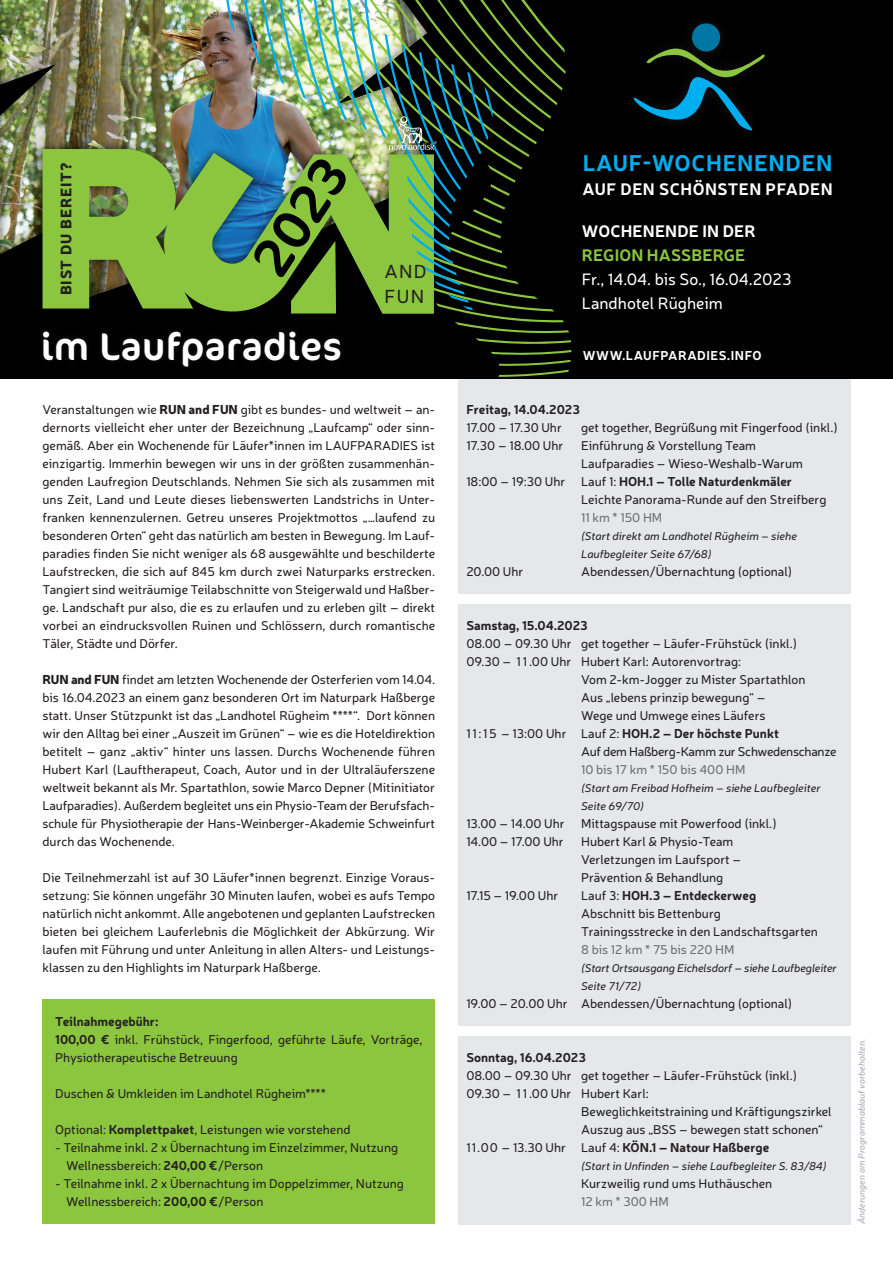
<style>
.page{position:relative;width:893px;height:1263px;background:#fff}
.page>*{position:absolute;margin:0;border:0;box-sizing:border-box;transform-origin:0 0}
.t1{font:54.75px "Cocon";color:#000001}
.t2{font:38.7px "Cocon";letter-spacing:.02em;color:#fff}
.t3{font:700 22.5px "Neris";letter-spacing:.03em;color:#00aeef}
.t4{font:18.9px/25.2px "Neris";letter-spacing:.06em;color:#231f20}
.t5{font:16.5px/24px "Neris";color:#fff}
.t6{font:700 16.5px "Neris";letter-spacing:.03em;color:#fff}
.t7{font:700 16.5px "Neris";letter-spacing:.01em;color:#fff}
.t8{font:700 16.5px "Neris";letter-spacing:.01em;color:#8bc63e}
.t9{font:900 15px "Neris";letter-spacing:.06em;color:#231f20}
.t10{font:12.75px/18px "Neris";color:#231f20}
.t11{font:700 12.75px "Neris";color:#231f20}
.t12{font:12.75px "Neris";color:#6c6d70}
.t13{font:12.75px "Neris";letter-spacing:-.02em;color:#231f20}
.t14{font:700 12.75px "Neris";letter-spacing:.04em;color:#fff}
.t15{font:italic 11.25px/18px "Neris";letter-spacing:-.005em;color:#231f20}
.t16{font:italic 9px "Neris";color:#a8a9ad}
.s1{font-weight:900}
.s2{font-weight:700}
.s3{font-weight:400}
</style>
<div class="page">
<div style="left:458px;top:378px;width:392px;height:216px;background:#e6e7e9"></div>
<div style="left:458px;top:1036px;width:392px;height:188px;background:#e6e7e9"></div>
<div style="left:458px;top:604px;width:392px;height:422px;background:#e6e7e9"></div>
<div style="left:0;top:0;width:893px;height:378px;background:#000001"></div>
<div style="left:43px;top:999px;width:392px;height:225px;background:#8bc63e"></div>
<div style="left:0;top:0;width:448px;height:338px;background:#231f20;opacity:.75"></div>
<div style="left:33px;top:140px;width:410px;height:183px;background:#000001;opacity:.75"></div>
<svg style="left:43px;top:149px;width:180px;height:165px;background:#79aa3d"></svg>
<svg style="left:491px;top:350px;width:80px;height:30px"></svg>
<img style="left:223px;top:0;width:348px;height:344px">
<div style="left:692px;top:23px;width:28px;height:28px;background:#0076a3;border-radius:50%"></div>
<svg style="left:633px;top:48px;width:132px;height:83px"></svg>
<div style="left:38px;top:326px;width:307px;height:46px;background:#231f20;opacity:.75"></div>
<p class="t9" style="left:55px;top:295px;width:135px;rotate:-90deg">BIST DU BEREIT?</p>
<h1 class="t1" style="left:238px;top:252px;width:131px;rotate:-56deg">2023</h1>
<h2 class="t2" style="left:40px;top:324px;width:303px">im Laufparadies</h2>
<h3 class="t4" style="left:385px;top:257px;width:43px">AND<br>FUN</h3>
<p class="t10" style="left:43px;top:400px;width:394px;text-align:justify">Veranstaltungen wie <span class="s1">RUN and FUN</span> gibt es bundes- und weltweit – an&shy;dernorts vielleicht eher unter der Bezeichnung „Laufcamp“ oder sinn&shy;gemäß. Aber ein Wochenende für Läufer*innen im LAUFPARADIES ist einzigartig. Immerhin bewegen wir uns in der größten zusammenhän&shy;genden Laufregion Deutschlands. Nehmen Sie sich als zusammen mit uns Zeit, Land und Leute dieses liebenswerten Landstrichs in Unter&shy;franken kennenzulernen. Getreu unseres Projektmottos „…laufend zu besonderen Orten“ geht das natürlich am besten in Bewegung. Im Lauf&shy;paradies finden Sie nicht weniger als 68 ausgewählte und beschilderte Laufstrecken, die sich auf 845 km durch zwei Naturparks erstrecken.<br>Tangiert sind weiträumige Teilabschnitte von Steigerwald und Haßber&shy;ge. Landschaft pur also, die es zu erlaufen und zu erleben gilt – direkt vorbei an eindrucksvollen Ruinen und Schlössern, durch romantische Täler, Städte und Dörfer.</p>
<p class="t10" style="left:43px;top:670px;width:394px;text-align:justify"><span class="s1">RUN and FUN</span> findet am letzten Wochenende der Osterferien vom 14.04. bis 16.04.2023 an einem ganz besonderen Ort im Naturpark Haßberge statt. Unser Stützpunkt ist das „Landhotel Rügheim ****“. Dort können wir den Alltag bei einer „Auszeit im Grünen“ – wie es die Hoteldirektion betitelt – ganz „aktiv“ hinter uns lassen. Durchs Wochenende führen Hubert Karl (Lauftherapeut, Coach, Autor und in der Ultraläuferszene weltweit bekannt als Mr. Spartathlon, sowie Marco Depner (Mitinitiator Laufparadies). Außerdem begleitet uns ein Physio-Team der Berufsfach&shy;schule für Physiotherapie der Hans-Weinberger-Akademie Schweinfurt durch das Wochenende.</p>
<p class="t10" style="left:43px;top:868px;width:394px;text-align:justify">Die Teilnehmerzahl ist auf 30 Läufer*innen begrenzt. Einzige Voraus&shy;setzung: Sie können ungefähr 30 Minuten laufen, wobei es aufs Tempo natürlich nicht ankommt. Alle angebotenen und geplanten Laufstrecken bieten bei gleichem Lauferlebnis die Möglichkeit der Abkürzung. Wir laufen mit Führung und unter Anleitung in allen Alters- und Leistungs&shy;klassen zu den Highlights im Naturpark Haßberge.</p>
<p class="t10" style="left:55px;top:1012px;width:369px"><span class="s2">Teilnahmegebühr:<br>100,00 €</span> inkl. Frühstück, Fingerfood, geführte Läufe, Vorträge,<br>Physiotherapeutische Betreuung</p>
<p class="t10" style="left:55px;top:1084px;width:272px">Duschen &amp; Umkleiden im Landhotel Rügheim****</p>
<p class="t10" style="left:55px;top:1120px;width:297px">Optional: <span class="s2">Komplettpaket</span>, Leistungen wie vorstehend</p>
<p class="t10" style="left:66px;top:1138px;width:333px;text-indent:-11px">- Teilnahme inkl. 2 x Übernachtung im Einzelzimmer, Nutzung<br>Wellnessbereich: <span class="s2">240,00 €</span>/Person</p>
<p class="t10" style="left:66px;top:1174px;width:339px;text-indent:-11px">- Teilnahme inkl. 2 x Übernachtung im Doppelzimmer, Nutzung<br>Wellnessbereich: <span class="s2">200,00 €</span>/Person</p>
<h3 class="t3" style="left:583px;top:147px;width:251px">LAUF-WOCHENENDEN</h3>
<p class="t6" style="left:583px;top:177px;width:252px">AUF DEN SCHÖNSTEN PFADEN</p>
<p class="t7" style="left:582px;top:219px;width:175px">WOCHENENDE IN DER</p>
<p class="t8" style="left:582px;top:243px;width:165px">REGION HASSBERGE</p>
<p class="t5" style="left:582px;top:266px;width:211px">Fr., 14.04. bis So., 16.04.2023<br>Landhotel Rügheim</p>
<p class="t14" style="left:583px;top:346px;width:180px">WWW.LAUFPARADIES.INFO</p>
<p class="t11" style="left:466px;top:400px;width:115px">Freitag, 14.04.2023</p>
<p class="t10" style="left:466px;top:418px;width:97px">17.00 – 17.30 Uhr</p>
<p class="t10" style="left:581px;top:418px;width:258px">get together, Begrüßung mit Fingerfood (inkl.)</p>
<p class="t10" style="left:466px;top:436px;width:99px">17.30 – 18.00 Uhr</p>
<p class="t10" style="left:581px;top:436px;width:176px">Einführung &amp; Vorstellung Team</p>
<p class="t10" style="left:581px;top:454px;width:223px">Laufparadies – Wieso-Weshalb-Warum</p>
<p class="t11" style="left:466px;top:472px;width:327px"><span class="s3">18:00 – 19:30 Uhr Lauf 1:</span> HOH.1 – Tolle Naturdenkmäler</p>
<p class="t10" style="left:581px;top:490px;width:247px">Leichte Panorama-Runde auf den Streifberg</p>
<p class="t12" style="left:581px;top:509px;width:83px">11 km * 150 HM</p>
<p class="t15" style="left:581px;top:527px;width:218px">(Start direkt am Landhotel Rügheim – siehe<br>Laufbegleiter Seite 67/68)</p>
<p class="t10" style="left:466px;top:562px;width:59px">20.00 Uhr</p>
<p class="t10" style="left:581px;top:562px;width:213px">Abendessen/Übernachtung (optional)</p>
<p class="t11" style="left:466px;top:616px;width:123px">Samstag, 15.04.2023</p>
<p class="t10" style="left:466px;top:634px;width:332px">08.00 – 09.30 Uhr get together – Läufer-Frühstück (inkl.)</p>
<p class="t10" style="left:466px;top:652px;width:276px">09.30 – 1 1 .00 Uhr Hubert Karl: Autorenvortrag:</p>
<p class="t10" style="left:581px;top:670px;width:226px">Vom 2-km-Jogger zu Mister Spartathlon</p>
<p class="t10" style="left:581px;top:688px;width:186px">Aus „lebens prinzip bewegung“ –</p>
<p class="t10" style="left:581px;top:706px;width:186px">Wege und Umwege eines Läufers</p>
<p class="t11" style="left:466px;top:724px;width:314px"><span class="s3">1 1 : 1 5 – 13:00 Uhr Lauf 2:</span> HOH.2 – Der höchste Punkt</p>
<p class="t13" style="left:581px;top:743px;width:257px">Auf dem Haßberg-Kamm zur Schwedenschanze</p>
<p class="t12" style="left:581px;top:761px;width:166px">10 bis 17 km * 150 bis 400 HM</p>
<p class="t15" style="left:581px;top:779px;width:241px">(Start am Freibad Hofheim – siehe Laufbegleiter<br>Seite 69/70)</p>
<p class="t10" style="left:466px;top:814px;width:100px">13.00 – 14.00 Uhr</p>
<p class="t10" style="left:581px;top:814px;width:197px">Mittagspause mit Powerfood (inkl.)</p>
<p class="t10" style="left:466px;top:832px;width:99px">14.00 – 17.00 Uhr</p>
<p class="t10" style="left:581px;top:832px;width:162px">Hubert Karl &amp; Physio-Team<br>Verletzungen im Laufsport –<br>Prävention &amp; Behandlung</p>
<p class="t10" style="left:466px;top:886px;width:94px">17.15 – 19.00 Uhr</p>
<p class="t10" style="left:581px;top:886px;width:238px">Lauf 3: <span class="s2">HOH.3 – Entdeckerweg<br></span>Abschnitt bis Bettenburg<br>Trainingsstrecke in den Landschaftsgarten</p>
<p class="t12" style="left:581px;top:941px;width:155px">8 bis 12 km * 75 bis 220 HM</p>
<p class="t15" style="left:581px;top:959px;width:257px">(Start Ortsausgang Eichelsdorf – siehe Laufbegleiter<br>Seite 71/72)</p>
<p class="t10" style="left:466px;top:994px;width:328px">19.00 – 20.00 Uhr Abendessen/Übernachtung (optional)</p>
<p class="t11" style="left:466px;top:1048px;width:121px">Sonntag, 16.04.2023</p>
<p class="t10" style="left:466px;top:1066px;width:332px">08.00 – 09.30 Uhr get together – Läufer-Frühstück (inkl.)</p>
<p class="t10" style="left:466px;top:1084px;width:184px">09.30 – 1 1 .00 Uhr Hubert Karl:</p>
<p class="t10" style="left:581px;top:1102px;width:252px">Beweglichkeitstraining und Kräftigungszirkel</p>
<p class="t10" style="left:581px;top:1120px;width:243px">Auszug aus „BSS – bewegen statt schonen“</p>
<p class="t10" style="left:466px;top:1138px;width:304px">11.00 – 13.30 Uhr Lauf 4: <span class="s2">KÖN.1 – Natour Haßberge</span></p>
<p class="t15" style="left:581px;top:1157px;width:247px">(Start in Unfinden – siehe Laufbegleiter S. 83/84)</p>
<p class="t10" style="left:581px;top:1174px;width:193px">Kurzweilig rund ums Huthäuschen</p>
<p class="t12" style="left:581px;top:1193px;width:89px">12 km * 300 HM</p>
<p class="t16" style="left:856px;top:1224px;width:187px;rotate:-90deg">Änderungen am Programmablauf vorbehalten.</p>
</div>
